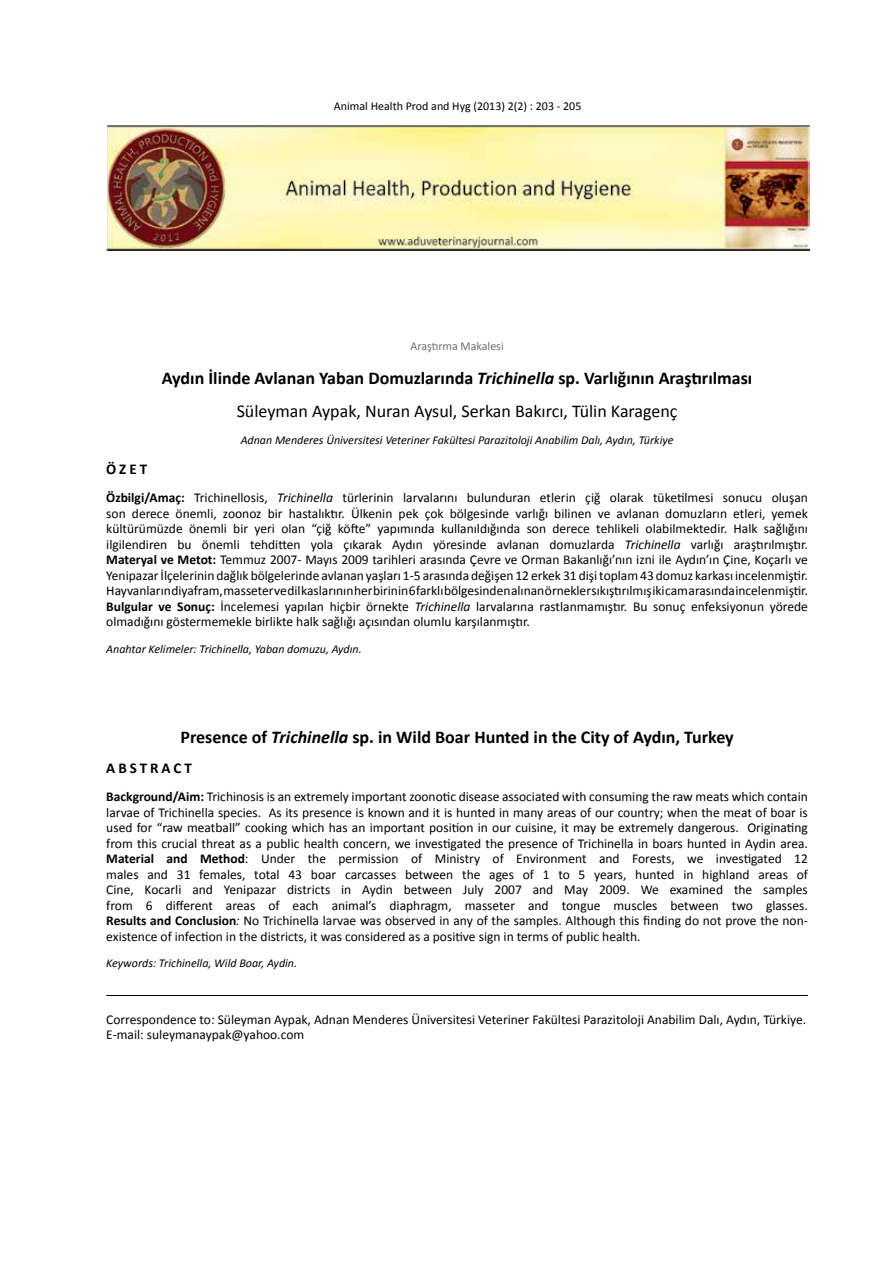
<style>
.page{position:relative;width:893px;height:1263px;background:#fff}
.page>*{position:absolute;margin:0;border:0;box-sizing:border-box;transform-origin:0 0}
.t1{font:700 18px/33.5px "Calibri";color:#000;text-align:center}
.t2{font:700 15px "Calibri";letter-spacing:.2em;color:#000}
.t3{font:13.5px/15.5px "Calibri";color:#000;text-align:justify}
.t4{font:italic 12px "Calibri";color:#000}
.t5{font:12px "Calibri";color:#000}
.t6{font:12px "Calibri";color:#6d6e71}
.s1{font-style:italic}
.s2{font-weight:400}
.s3{font-weight:700}
</style>
<div class="page">
<hr style="left:106px;top:995px;width:702px;height:1px;background:#000">
<img style="left:106px;top:126px;width:703px;height:124px">
<p class="t5" style="left:334px;top:99px;width:249px">Animal Health Prod and Hyg (2013) 2(2) : 203 - 205</p>
<p class="t6" style="left:410px;top:339px;width:95px">Araştırma Makalesi</p>
<h1 class="t1" style="left:162px;top:361px;width:592px">Aydın İlinde Avlanan Yaban Domuzlarında <span class="s1">Trichinella</span> sp. Varlığının Araştırılması<br><span class="s2">Süleyman Aypak, Nuran Aysul, Serkan Bakırcı, Tülin Karagenç</span></h1>
<p class="t4" style="left:241px;top:431px;width:434px">Adnan Menderes Üniversitesi Veteriner Fakültesi Parazitoloji Anabilim Dalı, Aydın, Türkiye</p>
<p class="t2" style="left:106px;top:459px;width:42px">ÖZET</p>
<p class="t3" style="left:106px;top:490px;width:703px"><span class="s3">Özbilgi/Amaç:</span> Trichinellosis, <span class="s1">Trichinella</span> türlerinin larvalarını bulunduran etlerin çiğ olarak tüketilmesi sonucu oluşan son derece önemli, zoonoz bir hastalıktır. Ülkenin pek çok bölgesinde varlığı bilinen ve avlanan domuzların etleri, yemek kültürümüzde önemli bir yeri olan “çiğ köfte” yapımında kullanıldığında son derece tehlikeli olabilmektedir. Halk sağlığını ilgilendiren bu önemli tehditten yola çıkarak Aydın yöresinde avlanan domuzlarda <span class="s1">Trichinella</span> varlığı araştırılmıştır.<br><span class="s3">Materyal ve Metot:</span> Temmuz 2007- Mayıs 2009 tarihleri arasında Çevre ve Orman Bakanlığı’nın izni ile Aydın’ın Çine, Koçarlı ve Yenipazar İlçelerinin dağlık bölgelerinde avlanan yaşları 1-5 arasında değişen 12 erkek 31 dişi toplam 43 domuz karkası incelenmiştir.<br>Hayvanların diyafram, masseter ve dil kaslarının her birinin 6 farklı bölgesinden alınan örnekler sıkıştırılmış iki cam arasında incelenmiştir.<br><span class="s3">Bulgular ve Sonuç:</span> İncelemesi yapılan hiçbir örnekte <span class="s1">Trichinella</span> larvalarına rastlanmamıştır. Bu sonuç enfeksiyonun yörede olmadığını göstermemekle birlikte halk sağlığı açısından olumlu karşılanmıştır.</p>
<p class="t4" style="left:106px;top:641px;width:257px">Anahtar Kelimeler: Trichinella, Yaban domuzu, Aydın.</p>
<h1 class="t1" style="left:180px;top:720px;width:555px">Presence of <span class="s1">Trichinella</span> sp. in Wild Boar Hunted in the City of Aydın, Turkey</h1>
<p class="t2" style="left:106px;top:758px;width:87px">ABSTRACT</p>
<p class="t3" style="left:106px;top:789px;width:703px"><span class="s3">Background/Aim:</span> Trichinosis is an extremely important zoonotic disease associated with consuming the raw meats which contain larvae of Trichinella species. As its presence is known and it is hunted in many areas of our country; when the meat of boar is used for “raw meatball” cooking which has an important position in our cuisine, it may be extremely dangerous. Originating from this crucial threat as a public health concern, we investigated the presence of Trichinella in boars hunted in Aydin area.<br><span class="s3">Material and Method</span>: Under the permission of Ministry of Environment and Forests, we investigated 12 males and 31 females, total 43 boar carcasses between the ages of 1 to 5 years, hunted in highland areas of Cine, Kocarli and Yenipazar districts in Aydin between July 2007 and May 2009. We examined the samples from 6 different areas of each animal’s diaphragm, masseter and tongue muscles between two glasses.<br><span class="s3">Results and Conclusion</span><span class="s1">:</span> No Trichinella larvae was observed in any of the samples. Although this finding do not prove the non&shy;existence of infection in the districts, it was considered as a positive sign in terms of public health.</p>
<p class="t4" style="left:106px;top:955px;width:192px">Keywords: Trichinella, Wild Boar, Aydin.</p>
<p class="t3" style="left:106px;top:1012px;width:701px">Correspondence to: Süleyman Aypak, Adnan Menderes Üniversitesi Veteriner Fakültesi Parazitoloji Anabilim Dalı, Aydın, Türkiye.<br>E-mail: suleymanaypak@yahoo.com</p>
</div>
